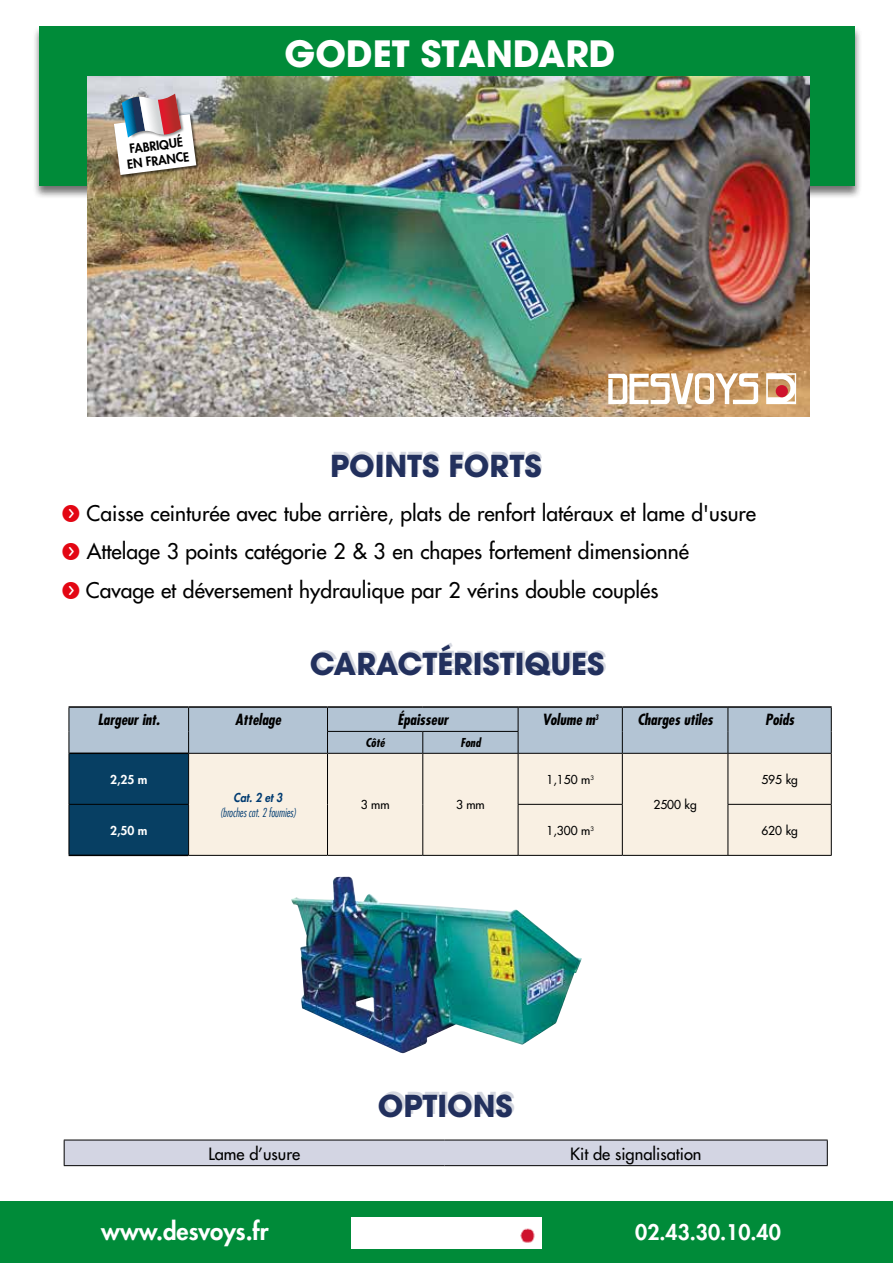
<style>
.page{position:relative;width:893px;height:1263px;background:#fff}
.page>*{position:absolute;margin:0;border:0;box-sizing:border-box;transform-origin:0 0}
.t1{font:700 36px "Avant Garde LT";color:#fff}
.t2{font:700 30px "Avant Garde LT";color:#22305d}
.t3{font:800 24px "Futura Std";color:#fff}
.t4{font:500 21px/38.5px "Futura Std";color:#000}
.t5{font:800 21px "Futura Std";color:#fff}
.t6{font:500 16.5px "Futura Std";color:#000}
.t7{font:italic 700 condensed 15px "Futura Std";color:#000}
.t8{font:800 12.3px/14.7px "Futura";color:#000;text-align:center}
.t9{font:500 12px "Futura Std";color:#000}
.t10{font:italic 300 condensed 12px "Futura";color:#003b71;scale:.9 1}
.t11{font:800 12px "Futura Std";color:#fff}
.t12{font:italic 700 condensed 12px "Futura Std";color:#000}
.t13{font:italic 800 12px "Futura Std";color:#003b71;scale:.9 1}
.s1{font-family:"Button Bonus Circle Negative";font-weight:400;color:#e30613}
</style>
<div class="page">
<div style="left:33px;top:25px;width:829px;height:174px;background:#000;opacity:.55"></div>
<div style="left:40px;top:26px;width:815px;height:160px;background:#008b39"></div>
<div style="left:0;top:1201px;width:893px;height:62px;background:#008b39"></div>
<img style="left:351px;top:1217px;width:191px;height:32px">
<img style="left:87px;top:76px;width:722px;height:340px">
<img style="left:758px;top:379px;width:8px;height:25px">
<div style="left:64px;top:1140px;width:764px;height:25px;background:#d3d5e3"></div>
<hr style="left:64px;top:1165px;width:381px;height:1px;background:#000">
<hr style="left:445px;top:1165px;width:383px;height:1px;background:#000">
<img style="left:112px;top:113px;width:88px;height:66px">
<img style="left:114px;top:94px;width:82px;height:81px">
<svg style="left:608px;top:373px;width:150px;height:31px"></svg>
<svg style="left:766px;top:373px;width:30px;height:31px"></svg>
<div style="left:776px;top:385px;width:12px;height:12px;background:#ce132d;border-radius:50%"></div>
<hr style="left:69px;top:855px;width:119px;height:1px;background:#000">
<svg style="left:69px;top:708px;width:763px;height:147px;background:#c6cbcd"></svg>
<hr style="left:69px;top:706px;width:120px;height:2px;background:#000">
<hr style="left:189px;top:706px;width:138px;height:2px;background:#000">
<hr style="left:327px;top:706px;width:96px;height:2px;background:#000">
<hr style="left:423px;top:706px;width:95px;height:2px;background:#000">
<hr style="left:518px;top:706px;width:104px;height:2px;background:#000">
<hr style="left:622px;top:706px;width:106px;height:2px;background:#000">
<hr style="left:728px;top:706px;width:104px;height:2px;background:#000">
<hr style="left:327px;top:731px;width:96px;height:1px;background:#000">
<hr style="left:423px;top:731px;width:95px;height:1px;background:#000">
<hr style="left:188px;top:753px;width:139px;height:1px;background:#000">
<hr style="left:188px;top:754px;width:1px;height:50px;background:#000">
<hr style="left:188px;top:805px;width:1px;height:50px;background:#000">
<hr style="left:188px;top:855px;width:139px;height:1px;background:#000">
<hr style="left:327px;top:753px;width:96px;height:1px;background:#000">
<hr style="left:327px;top:754px;width:1px;height:50px;background:#000">
<hr style="left:327px;top:804px;width:1px;height:51px;background:#000">
<hr style="left:327px;top:855px;width:96px;height:1px;background:#000">
<hr style="left:423px;top:753px;width:95px;height:1px;background:#000">
<hr style="left:422px;top:754px;width:1px;height:50px;background:#000">
<hr style="left:422px;top:804px;width:1px;height:51px;background:#000">
<hr style="left:423px;top:855px;width:95px;height:1px;background:#000">
<hr style="left:518px;top:753px;width:104px;height:1px;background:#000">
<hr style="left:518px;top:754px;width:1px;height:50px;background:#000">
<hr style="left:622px;top:753px;width:106px;height:1px;background:#000">
<hr style="left:622px;top:754px;width:1px;height:50px;background:#000">
<hr style="left:622px;top:855px;width:106px;height:1px;background:#000">
<hr style="left:728px;top:753px;width:104px;height:1px;background:#000">
<hr style="left:728px;top:754px;width:1px;height:50px;background:#000">
<hr style="left:831px;top:754px;width:1px;height:50px;background:#000">
<hr style="left:518px;top:804px;width:105px;height:1px;background:#000">
<hr style="left:518px;top:805px;width:1px;height:50px;background:#000">
<hr style="left:622px;top:805px;width:1px;height:50px;background:#000">
<hr style="left:518px;top:855px;width:104px;height:1px;background:#000">
<hr style="left:728px;top:804px;width:104px;height:1px;background:#000">
<hr style="left:728px;top:805px;width:1px;height:50px;background:#000">
<hr style="left:831px;top:805px;width:1px;height:50px;background:#000">
<hr style="left:728px;top:855px;width:104px;height:1px;background:#000">
<img style="left:291px;top:876px;width:291px;height:177px">
<p class="t8" style="left:124px;top:142px;width:64px;rotate:-7deg">FABRIQUÉ<br>EN FRANCE</p>
<h1 class="t1" style="left:285px;top:31px;width:332px">GODET STANDARD</h1>
<h2 class="t2" style="left:331px;top:444px;width:213px">POINTS FORTS</h2>
<p class="t4" style="left:60px;top:494px;width:697px"><span class="s1">f</span> Caisse ceinturée avec tube arrière, plats de renfort latéraux et lame d'usure <span class="s1">f</span> Attelage 3 points catégorie 2 &amp; 3 en chapes fortement dimensionné<br><span class="s1">f</span> Cavage et déversement hydraulique par 2 vérins double couplés</p>
<h2 class="t2" style="left:312px;top:642px;width:296px">CARACTÉRISTIQUES</h2>
<p class="t7" style="left:98px;top:710px;width:64px">Largeur int.</p>
<p class="t7" style="left:235px;top:710px;width:47px">Attelage</p>
<p class="t7" style="left:397px;top:710px;width:52px">Épaisseur</p>
<p class="t7" style="left:542px;top:710px;width:58px">Volume m<sup>3</sup></p>
<p class="t7" style="left:637px;top:710px;width:77px">Charges utiles</p>
<p class="t7" style="left:765px;top:710px;width:31px">Poids</p>
<p class="t12" style="left:365px;top:735px;width:21px">Côté</p>
<p class="t12" style="left:460px;top:735px;width:22px">Fond</p>
<p class="t11" style="left:110px;top:772px;width:39px">2,25 m</p>
<p class="t13" style="left:234px;top:790px;width:56px">Cat. 2 et 3</p>
<p class="t10" style="left:220px;top:807px;width:87px">(broches cat. 2 fournies)</p>
<p class="t9" style="left:761px;top:772px;width:38px">595 kg</p>
<p class="t9" style="left:546px;top:772px;width:49px">1,150 m<sup>3</sup></p>
<p class="t9" style="left:653px;top:797px;width:45px">2500 kg</p>
<p class="t9" style="left:361px;top:797px;width:30px">3 mm</p>
<p class="t9" style="left:456px;top:797px;width:30px">3 mm</p>
<p class="t11" style="left:110px;top:823px;width:39px">2,50 m</p>
<p class="t9" style="left:546px;top:823px;width:49px">1,300 m<sup>3</sup></p>
<p class="t9" style="left:761px;top:823px;width:38px">620 kg</p>
<h2 class="t2" style="left:380px;top:1083px;width:136px">OPTIONS</h2>
<p class="t6" style="left:208px;top:1143px;width:93px">Lame d’usure</p>
<p class="t6" style="left:570px;top:1143px;width:133px">Kit de signalisation</p>
<p class="t3" style="left:101px;top:1216px;width:169px">www.desvoys.fr</p>
<p class="t5" style="left:635px;top:1218px;width:147px">02.43.30.10.40</p>
</div>
